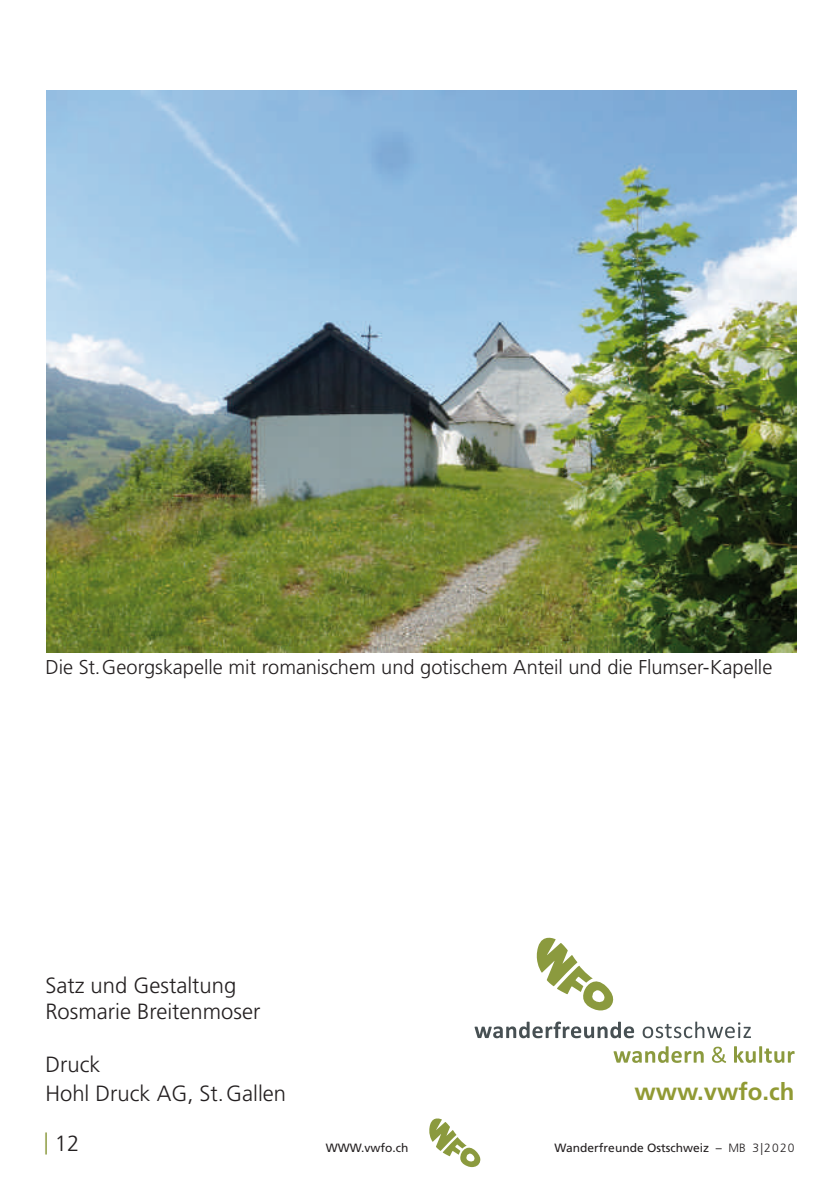
<style>
.page{position:relative;width:840px;height:1191px;background:#fff}
.page>*{position:absolute;margin:0;border:0;box-sizing:border-box;transform-origin:0 0}
.t1{font:700 24px "Frutiger";color:#919a34}
.t2{font:300 22px/26.4px "Frutiger LT";color:#231f20}
.t3{font:300 20px "Frutiger";color:#231f20}
.t4{font:12px "Frutiger";color:#231f20}
.s1{color:#8b9a3e}
.s2{font-family:"Frutiger LT";font-weight:300}
</style>
<div class="page">
<svg style="left:429px;top:1118px;width:51px;height:49px"></svg>
<svg style="left:474px;top:1021px;width:159px;height:17px"></svg>
<svg style="left:642px;top:1021px;width:108px;height:17px"></svg>
<svg style="left:613px;top:1046px;width:90px;height:16px"></svg>
<svg style="left:711px;top:1046px;width:14px;height:16px"></svg>
<svg style="left:734px;top:1046px;width:60px;height:16px"></svg>
<svg style="left:536px;top:937px;width:78px;height:74px"></svg>
<img style="left:47px;top:91px;width:749px;height:561px">
<p class="t3" style="left:45px;top:655px;width:728px">Die St.Georgskapelle mit romanischem und gotischem Anteil und die Flumser-Kapelle</p>
<p class="t2" style="left:45px;top:972px;width:216px">Satz und Gestaltung<br>Rosmarie Breitenmoser</p>
<p class="t2" style="left:45px;top:1050px;width:242px;line-height:28.8px">Druck<br>Hohl Druck AG, St.Gallen</p>
<p class="t1" style="left:634px;top:1077px;width:162px">www.vwfo.ch</p>
<p class="t2" style="left:44px;top:1130px;width:37px"><span class="s1">|</span> 12</p>
<p class="t4" style="left:325px;top:1140px;width:84px">WWW.vwfo.ch</p>
<p class="t4" style="left:554px;top:1140px;width:241px">Wanderfreunde Ostschweiz – <span class="s2">MB 3|2020</span></p>
</div>
